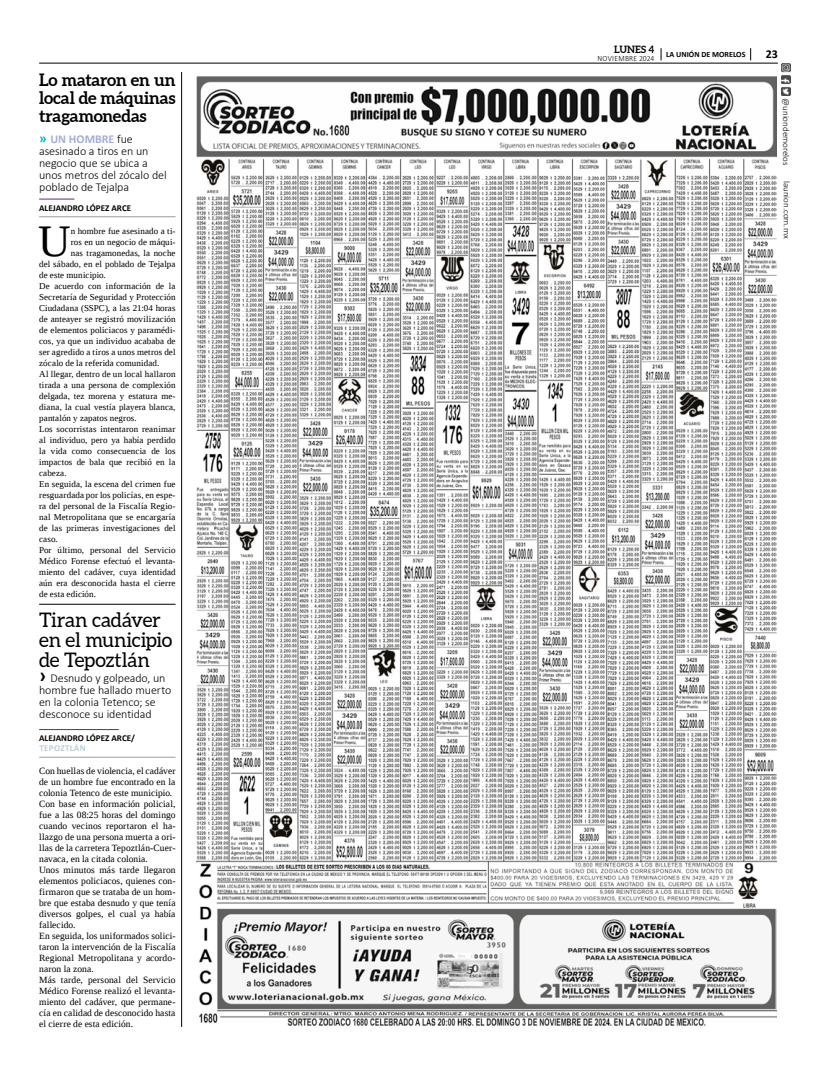
<style>
.page{position:relative;width:823px;height:1078px;background:#fff}
.page>*{position:absolute;margin:0;border:0;box-sizing:border-box;transform-origin:0 0}
.t1{font:45px "Liberation Serif";color:#000}
.t2{font:20px/20px "Aleo";letter-spacing:-.01em;color:#000}
.t3{font:700 17px/18px "Aleo";letter-spacing:-.005em;color:#000;text-align:justify}
.t4{font:300 12px/12px "Calibri";letter-spacing:-.005em;color:#000}
.t5{font:700 12px "Calibri";color:#000}
.t6{font:700 10px "Aleo";letter-spacing:.005em;color:#000}
.t7{font:9.5px/11px "Liberation Serif";letter-spacing:.01em;color:#000}
.t8{font:9px "Liberation Serif";letter-spacing:.01em;color:#000}
.t9{font:700 9px "Calibri";color:#000}
.t10{font:300 9px "Calibri";color:#000}
.t11{font:700 9px "Calibri";letter-spacing:.04em;color:#becbd3}
.t12{font:700 8px "Calibri";color:#000}
.t13{font:300 8px "Calibri";letter-spacing:.04em;color:#000;scale:.94 1}
.s1{font-weight:700;font-size:14px;color:#00afcb}
.s2{font-weight:700;color:#a5add8}
.s3{font-weight:700;font-size:20px}
</style>
<div class="page">
<img style="left:781px;top:63px;width:9px;height:33px">
<hr style="left:39px;top:63px;width:738px;height:1px;background:#000">
<svg style="left:750px;top:48px;width:1px;height:12px"></svg>
<svg style="left:660px;top:48px;width:1px;height:12px"></svg>
<img style="left:196px;top:77px;width:580px;height:948px">
<hr style="left:39px;top:729px;width:80px;height:1px;background:#702283">
<hr style="left:39px;top:756px;width:136px;height:1px;background:#9d9d9c">
<hr style="left:39px;top:198px;width:35px;height:1px;background:#702283">
<hr style="left:39px;top:216px;width:136px;height:1px;background:#9d9d9c">
<hr style="left:39px;top:604px;width:136px;height:1px;background:#000">
<hr style="left:181px;top:72px;width:1px;height:954px;background:#000">
<h3 class="t3" style="left:39px;top:70px;width:138px">Lo mataron en un local de máquinas tragamonedas</h3>
<h3 class="t4" style="left:39px;top:133px;width:129px"><span class="s1">»</span> <span class="s2">UN HOMBRE</span> fue asesinado a tiros en un negocio que se ubica a unos metros del zócalo del poblado de Tejalpa</h3>
<p class="t9" style="left:39px;top:201px;width:93px">ALEJANDRO LÓPEZ ARCE</p>
<h1 class="t1" style="left:38px;top:212px;width:34px">U</h1>
<p class="t8" style="left:71px;top:225px;width:106px">n hombre fue asesinado a ti-</p>
<p class="t8" style="left:71px;top:236px;width:106px">ros en un negocio de máqui-</p>
<p class="t8" style="left:71px;top:247px;width:106px">nas tragamonedas, la noche</p>
<p class="t8" style="left:39px;top:258px;width:138px">del sábado, en el poblado de Tejalpa</p>
<p class="t8" style="left:39px;top:269px;width:68px">de este municipio.</p>
<p class="t8" style="left:39px;top:280px;width:138px">De acuerdo con información de la</p>
<p class="t8" style="left:39px;top:291px;width:138px">Secretaría de Seguridad y Protección</p>
<p class="t8" style="left:39px;top:302px;width:138px">Ciudadana (SSPC), a las 21:04 horas</p>
<p class="t8" style="left:39px;top:313px;width:138px">de anteayer se registró movilización</p>
<p class="t8" style="left:39px;top:324px;width:138px">de elementos policiacos y paramédi-</p>
<p class="t8" style="left:39px;top:335px;width:138px">cos, ya que un individuo acababa de</p>
<p class="t8" style="left:39px;top:346px;width:138px">ser agredido a tiros a unos metros del</p>
<p class="t8" style="left:39px;top:357px;width:122px">zócalo de la referida comunidad.</p>
<p class="t8" style="left:39px;top:368px;width:138px">Al llegar, dentro de un local hallaron</p>
<p class="t8" style="left:39px;top:379px;width:138px">tirada a una persona de complexión</p>
<p class="t8" style="left:39px;top:390px;width:138px">delgada, tez morena y estatura me-</p>
<p class="t8" style="left:39px;top:401px;width:138px">diana, la cual vestía playera blanca,</p>
<p class="t8" style="left:39px;top:412px;width:99px">pantalón y zapatos negros.</p>
<p class="t8" style="left:39px;top:423px;width:138px">Los socorristas intentaron reanimar</p>
<p class="t8" style="left:39px;top:434px;width:138px">al individuo, pero ya había perdido</p>
<p class="t8" style="left:39px;top:445px;width:138px">la vida como consecuencia de los</p>
<p class="t8" style="left:39px;top:456px;width:138px">impactos de bala que recibió en la</p>
<p class="t8" style="left:39px;top:467px;width:29px">cabeza.</p>
<p class="t8" style="left:39px;top:478px;width:138px">En seguida, la escena del crimen fue</p>
<p class="t8" style="left:39px;top:489px;width:138px">resguardada por los policías, en espe-</p>
<p class="t8" style="left:39px;top:500px;width:138px">ra del personal de la Fiscalía Regio-</p>
<p class="t8" style="left:39px;top:511px;width:138px">nal Metropolitana que se encargaría</p>
<p class="t8" style="left:39px;top:522px;width:138px">de las primeras investigaciones del</p>
<p class="t8" style="left:39px;top:533px;width:20px">caso.</p>
<p class="t8" style="left:39px;top:544px;width:138px">Por último, personal del Servicio</p>
<p class="t8" style="left:39px;top:555px;width:138px">Médico Forense efectuó el levanta-</p>
<p class="t8" style="left:39px;top:566px;width:138px">miento del cadáver, cuya identidad</p>
<p class="t8" style="left:39px;top:577px;width:138px">aún era desconocida hasta el cierre</p>
<p class="t8" style="left:39px;top:588px;width:58px">de esta edición.</p>
<h2 class="t2" style="left:39px;top:610px;width:135px">Tiran cadáver en el municipio de Tepoztlán</h2>
<h3 class="t4" style="left:39px;top:671px;width:134px"><span class="s3">›</span> Desnudo y golpeado, un hombre fue hallado muerto en la colonia Tetenco; se desconoce su identidad</h3>
<p class="t9" style="left:39px;top:731px;width:97px">ALEJANDRO LÓPEZ ARCE/</p>
<p class="t11" style="left:39px;top:741px;width:48px">TEPOZTLÁN</p>
<p class="t7" style="left:39px;top:764px;width:138px">Con huellas de violencia, el cadáver de un hombre fue encontrado en la colonia Tetenco de este municipio.<br>Con base en información policial, fue a las 08:25 horas del domingo cuando vecinos reportaron el ha&shy;llazgo de una persona muerta a ori&shy;llas de la carretera Tepoztlán-Cuer&shy;navaca, en la citada colonia.<br>Unos minutos más tarde llegaron elementos policiacos, quienes con&shy;firmaron que se trataba de un hom&shy;bre que estaba desnudo y que tenía diversos golpes, el cual ya había fallecido.<br>En seguida, los uniformados solici&shy;taron la intervención de la Fiscalía<br>Regional Metropolitana y acordo&shy;naron la zona.<br>Más tarde, personal del Servicio<br>Médico Forense realizó el levanta&shy;miento del cadáver, que permane&shy;cía en calidad de desconocido hasta el cierre de esta edición.</p>
<p class="t6" style="left:613px;top:44px;width:42px">LUNES 4</p>
<p class="t13" style="left:597px;top:53px;width:62px">NOVIEMBRE 2024</p>
<p class="t12" style="left:665px;top:49px;width:81px">LA UNIÓN DE MORELOS</p>
<h3 class="t5" style="left:765px;top:46px;width:14px">23</h3>
<p class="t10" style="left:791px;top:98px;width:69px;rotate:90deg">@uniondemorelos</p>
<p class="t10" style="left:792px;top:181px;width:59px;rotate:90deg">launion.com.mx</p>
</div>
